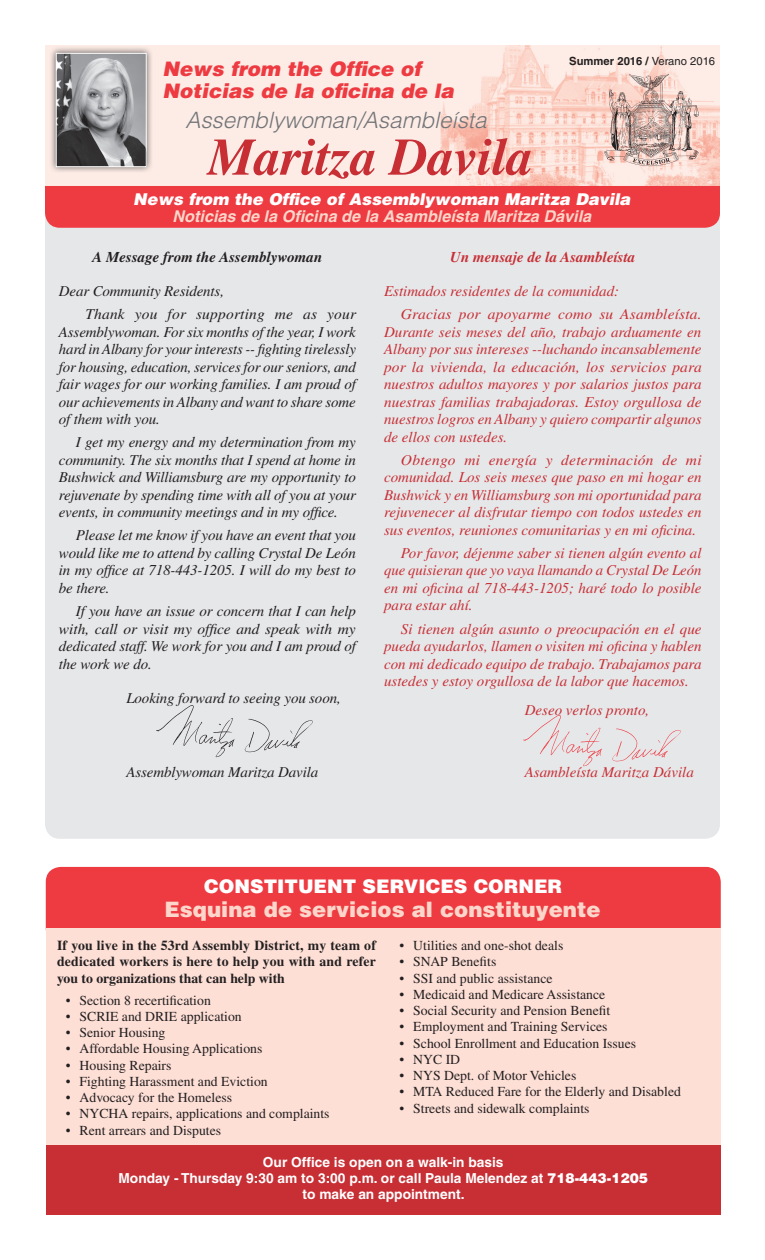
<style>
.page{position:relative;width:765px;height:1260px;background:#fff}
.page>*{position:absolute;margin:0;border:0;box-sizing:border-box;transform-origin:0 0}
.t1{font:italic 700 52.5px "Times";color:#c72f35}
.t2{font:italic 300 22.5px "Helvetica";color:#727477}
.Caption_Spanish{font:900 21.25px "Helvetica";color:#fcd6ca}
.Caption_Spanish-2{font:italic 900 20px "Helvetica";color:#ee3a41}
.Caption_Spanish-3{font:900 18.75px "Helvetica";color:#fff}
.Caption_Spanish-4{font:italic 700 16.25px "Helvetica";color:#fcd6ca}
.Caption_Spanish-5{font:italic 900 16.25px "Helvetica";color:#fff}
.Body_text{font:italic 15px/17.5px "Times";color:#c72f35;text-align:justify}
.Body_text-2{font:italic 15px/17.5px "Times";letter-spacing:-.01em;color:#231f20;text-align:justify}
.Body_text-3{font:italic 700 15px "Times";color:#231f20}
.Body_text-4{font:italic 700 15px "Times";color:#c72f35}
.t3{font:13.75px "Times";color:#231f20}
.Caption_Spanish-6{font:700 13.75px/16.2px "Times";color:#231f20;text-align:justify}
.Caption_Spanish-7{font:700 13.75px/16.2px "Helvetica";color:#fff;text-align:center}
.t4{font:700 11.25px "Helvetica";color:#231f20}
.s1{font-weight:400}
.s2{font-weight:900}
</style>
<div class="page">
<div style="left:45px;top:228px;width:675px;height:611px;background:#e6e7e9"></div>
<div style="left:45px;top:45px;width:675px;height:141px;background:#fdece6"></div>
<img style="left:440px;top:45px;width:280px;height:141px">
<div style="left:49px;top:46px;width:104px;height:128px;background:#231f20;opacity:.71"></div>
<img style="left:58px;top:55px;width:87px;height:110px">
<div style="left:56px;top:53px;width:91px;height:114px;border:1px solid #fff"></div>
<div style="left:45px;top:186px;width:675px;height:42px;background:#ee3a41"></div>
<img style="left:151px;top:702px;width:166px;height:58px">
<img style="left:519px;top:711px;width:166px;height:58px">
<img style="left:602px;top:71px;width:100px;height:99px">
<div style="left:46px;top:867px;width:675px;height:61px;background:#ee3a41"></div>
<div style="left:46px;top:928px;width:675px;height:218px;background:#fddfd6"></div>
<div style="left:46px;top:1145px;width:675px;height:70px;background:#c72f35"></div>
<p class="Caption_Spanish-2" style="left:163px;top:55px;width:260px">News from the Office of</p>
<p class="Caption_Spanish-2" style="left:163px;top:78px;width:293px">Noticias de la oficina de la</p>
<p class="t2" style="left:185px;top:106px;width:303px">Assemblywoman/Asambleísta</p>
<p class="t1" style="left:208px;top:126px;width:327px">Maritza Davila</p>
<p class="t4" style="left:569px;top:54px;width:147px">Summer 2016 / <span class="s1">Verano 2016</span></p>
<p class="Caption_Spanish-5" style="left:133px;top:188px;width:499px">News from the Office of Assemblywoman Maritza Davila</p>
<p class="Caption_Spanish-4" style="left:172px;top:207px;width:420px">Noticias de la Oficina de la Asambleísta Maritza Dávila</p>
<p class="Body_text-3" style="left:92px;top:248px;width:232px">A Message from the Assemblywoman</p>
<p class="Body_text-2" style="left:59px;top:282px;width:167px">Dear Community Residents,</p>
<p class="Body_text-2" style="left:59px;top:305px;width:299px;text-indent:26px">Thank you for supporting me as your Assemblywoman. For six months of the year, I work hard in Albany for your interests -- fighting tirelessly for housing, education, services for our seniors, and fair wages for our working families. I am proud of our achievements in Albany and want to share some of them with you.</p>
<p class="Body_text-2" style="left:59px;top:434px;width:299px;text-indent:17px">I get my energy and my determination from my community. The six months that I spend at home in Bushwick and Williamsburg are my opportunity to rejuvenate by spending time with all of you at your events, in community meetings and in my office.</p>
<p class="Body_text-2" style="left:59px;top:527px;width:299px;text-indent:17px">Please let me know if you have an event that you would like me to attend by calling Crystal De León in my office at 718-443-1205. I will do my best to be there.</p>
<p class="Body_text-2" style="left:59px;top:602px;width:299px;text-indent:17px">If you have an issue or concern that I can help with, call or visit my office and speak with my dedicated staff. We work for you and I am proud of the work we do.</p>
<p class="Body_text-2" style="left:126px;top:689px;width:216px">Looking forward to seeing you soon,</p>
<p class="Body_text-2" style="left:126px;top:763px;width:193px">Assemblywoman Maritza Davila</p>
<p class="Body_text-4" style="left:450px;top:248px;width:187px">Un mensaje de la Asambleísta</p>
<p class="Body_text" style="left:384px;top:282px;width:237px">Estimados residentes de la comunidad:</p>
<p class="Body_text" style="left:384px;top:305px;width:319px;text-indent:17px">Gracias por apoyarme como su Asambleísta.<br>Durante seis meses del año, trabajo arduamente en Albany por sus intereses --luchando incansablemente por la vivienda, la educación, los servicios para nuestros adultos mayores y por salarios justos para nuestras familias trabajadoras. Estoy orgullosa de nuestros logros en Albany y quiero compartir algunos de ellos con ustedes.</p>
<p class="Body_text" style="left:384px;top:451px;width:319px;text-indent:17px">Obtengo mi energía y determinación de mi comunidad. Los seis meses que paso en mi hogar en Bushwick y en Williamsburg son mi oportunidad para rejuvenecer al disfrutar tiempo con todos ustedes en sus eventos, reuniones comunitarias y en mi oficina.</p>
<p class="Body_text" style="left:384px;top:544px;width:319px;text-indent:17px">Por favor, déjenme saber si tienen algún evento al que quisieran que yo vaya llamando a Crystal De León en mi oficina al 718-443-1205; haré todo lo posible para estar ahí.</p>
<p class="Body_text" style="left:384px;top:620px;width:319px;text-indent:17px">Si tienen algún asunto o preocupación en el que pueda ayudarlos, llamen o visiten mi oficina y hablen con mi dedicado equipo de trabajo. Trabajamos para ustedes y estoy orgullosa de la labor que hacemos.</p>
<p class="Body_text" style="left:525px;top:701px;width:126px">Deseo verlos pronto,</p>
<p class="Body_text" style="left:525px;top:764px;width:171px">Asambleísta Maritza Dávila</p>
<p class="Caption_Spanish-3" style="left:204px;top:874px;width:359px">CONSTITUENT SERVICES CORNER</p>
<p class="Caption_Spanish" style="left:165px;top:895px;width:438px">Esquina de servicios al constituyente</p>
<p class="Caption_Spanish-6" style="left:57px;top:937px;width:320px">If you live in the 53rd Assembly District, my team of dedicated workers is here to help you with and refer you to organizations that can help with</p>
<p class="t3" style="left:66px;top:992px;width:147px">• Section 8 recertification</p>
<p class="t3" style="left:66px;top:1009px;width:178px">• SCRIE and DRIE application</p>
<p class="t3" style="left:66px;top:1025px;width:101px">• Senior Housing</p>
<p class="t3" style="left:66px;top:1041px;width:198px">• Affordable Housing Applications</p>
<p class="t3" style="left:66px;top:1057px;width:107px">• Housing Repairs</p>
<p class="t3" style="left:66px;top:1074px;width:204px">• Fighting Harassment and Eviction</p>
<p class="t3" style="left:66px;top:1090px;width:168px">• Advocacy for the Homeless</p>
<p class="t3" style="left:66px;top:1106px;width:265px">• NYCHA repairs, applications and complaints</p>
<p class="t3" style="left:66px;top:1122px;width:157px">• Rent arrears and Disputes</p>
<p class="t3" style="left:400px;top:938px;width:165px">• Utilities and one-shot deals</p>
<p class="t3" style="left:400px;top:954px;width:98px">• SNAP Benefits</p>
<p class="t3" style="left:400px;top:970px;width:155px">• SSI and public assistance</p>
<p class="t3" style="left:400px;top:987px;width:207px">• Medicaid and Medicare Assistance</p>
<p class="t3" style="left:400px;top:1003px;width:212px">• Social Security and Pension Benefit</p>
<p class="t3" style="left:400px;top:1019px;width:210px">• Employment and Training Services</p>
<p class="t3" style="left:400px;top:1035px;width:238px">• School Enrollment and Education Issues</p>
<p class="t3" style="left:400px;top:1052px;width:62px">• NYC ID</p>
<p class="t3" style="left:400px;top:1068px;width:178px">• NYS Dept. of Motor Vehicles</p>
<p class="t3" style="left:400px;top:1084px;width:283px">• MTA Reduced Fare for the Elderly and Disabled</p>
<p class="t3" style="left:400px;top:1100px;width:192px">• Streets and sidewalk complaints</p>
<p class="Caption_Spanish-7" style="left:119px;top:1154px;width:531px">Our Office is open on a walk-in basis<br>Monday - Thursday 9:30 am to 3:00 p.m. or call Paula Melendez at <span class="s2">718-443-1205 </span>to make an appointment.</p>
</div>
